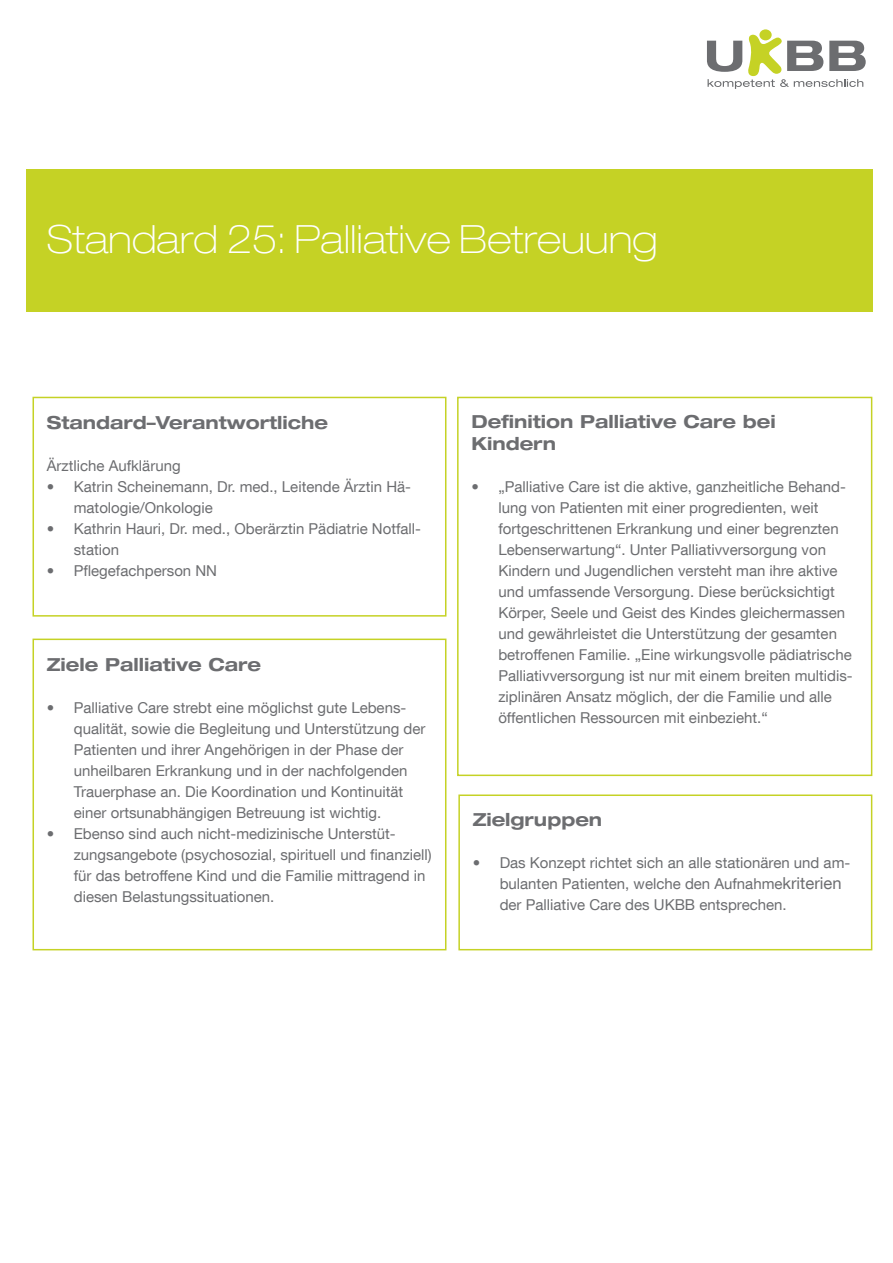
<style>
.page{position:relative;width:893px;height:1263px;background:#fff}
.page>*{position:absolute;margin:0;border:0;box-sizing:border-box;transform-origin:0 0}
.t1{font:100 expanded 39px "Helvetica Neue LT Std";color:#fff}
.t2{font:700 expanded 18px "Helvetica Neue LT Std";color:#6c6d70}
.t3{font:15px/21px "Helvetica Neue LT Com";color:#6c6d70}
.s1{font-size:16.5px}
</style>
<div class="page">
<svg style="left:707px;top:29px;width:159px;height:60px"></svg>
<div style="left:26px;top:169px;width:846px;height:143px;background:#c5d225"></div>
<div style="left:33px;top:397px;width:413px;height:220px;border:2px solid #c5d225"></div>
<div style="left:457px;top:397px;width:415px;height:379px;border:2px solid #c5d225"></div>
<div style="left:33px;top:639px;width:413px;height:311px;border:2px solid #c5d225"></div>
<div style="left:458px;top:794px;width:414px;height:156px;border:2px solid #c5d225"></div>
<p class="t1" style="left:47px;top:216px;width:612px">Standard 25: Palliative Betreuung</p>
<p class="t2" style="left:47px;top:411px;width:283px">Standard–Verantwortliche</p>
<p class="t3" style="left:47px;top:455px;width:135px">Ärztliche Aufklärung</p>
<p class="t3" style="left:74px;top:476px;width:339px;text-indent:-27px">• Katrin Scheinemann, Dr. med., Leitende Ärztin Hä&shy;matologie/Onkologie</p>
<p class="t3" style="left:74px;top:518px;width:349px;text-indent:-27px">• Kathrin Hauri, Dr. med., Oberärztin Pädiatrie Notfall&shy;station</p>
<p class="t3" style="left:47px;top:560px;width:172px">• Pflegefachperson NN</p>
<p class="t2" style="left:47px;top:653px;width:216px">Ziele Palliative Care</p>
<p class="t3" style="left:74px;top:697px;width:353px;text-indent:-27px">• Palliative Care strebt eine möglichst gute Lebens&shy;qualität, sowie die Begleitung und Unterstützung der Patienten und ihrer Angehörigen in der Phase der unheilbaren Erkrankung und in der nachfolgenden Trauerphase an. Die Koordination und Kontinuität einer ortsunabhängigen Betreuung ist wichtig.</p>
<p class="t3" style="left:74px;top:823px;width:360px;text-indent:-27px">• Ebenso sind auch nicht-medizinische Unterstüt&shy;zungsangebote (psychosozial, spirituell und finanziell) für das betroffene Kind und die Familie mittragend in diesen Belastungssituationen.</p>
<p class="t2" style="left:471px;top:410px;width:306px">Definition Palliative Care bei</p>
<p class="t2" style="left:471px;top:432px;width:86px">Kindern</p>
<p class="t3" style="left:498px;top:475px;width:356px;text-indent:-27px">• „Palliative Care ist die aktive, ganzheitliche Behand&shy;lung von Patienten mit einer progredienten, weit fortgeschrittenen Erkrankung und einer begrenzten Lebenserwartung“. Unter Palliativversorgung von Kindern und Jugendlichen versteht man ihre aktive und umfassende Versorgung. Diese berücksichtigt Körper, Seele und Geist des Kindes gleichermassen und gewährleistet die Unterstützung der gesamten betroffenen Familie. „Eine wirkungsvolle pädiatrische Palliativversorgung ist nur mit einem breiten multidis&shy;ziplinären Ansatz möglich, der die Familie und alle öffentlichen Ressourcen mit einbezieht.“</p>
<p class="t2" style="left:473px;top:808px;width:131px">Zielgruppen</p>
<p class="t3" style="left:500px;top:852px;width:352px;text-indent:-27px">• Das Konzept richtet sich an alle stationären und am&shy;bulanten Patienten, welche den Aufnahme<span class="s1">kriterien </span>der Palliative Care des UKBB entsprechen.</p>
</div>
